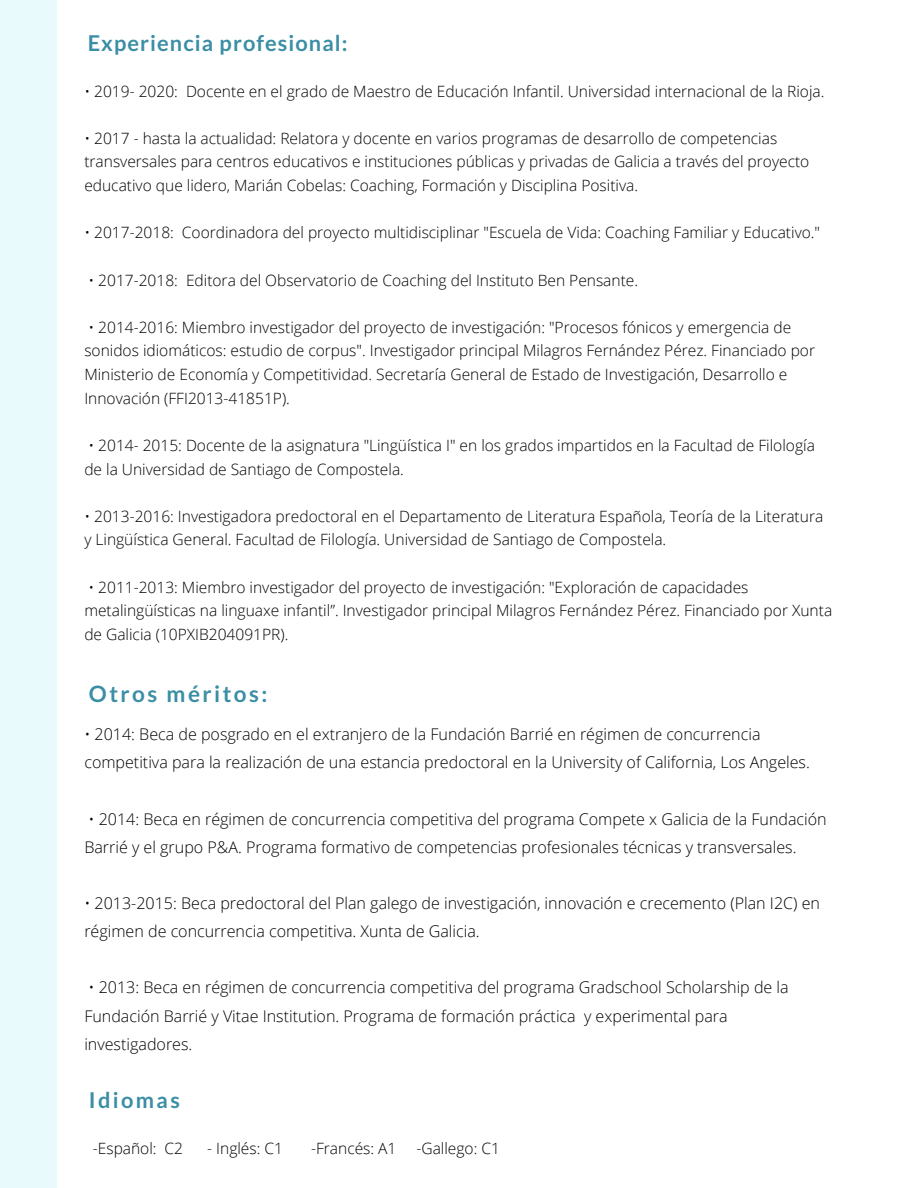
<style>
.page{position:relative;width:918px;height:1188px;background:#fff}
.page>*{position:absolute;margin:0;border:0;box-sizing:border-box;transform-origin:0 0}
.t1{font:700 22.5px "Lato";letter-spacing:.11em;color:#3b8ea5}
.t2{font:700 21.75px "Lato";letter-spacing:.05em;color:#3b8ea5}
.t3{font:700 21.75px "Lato";letter-spacing:.11em;color:#3b8ea5}
.t4{font:300 16.05px/28.2px "Open Sans";color:#000}
.t5{font:300 15.6px/23.7px "Open Sans";color:#000}
</style>
<div class="page">
<div style="left:0;top:0;width:56px;height:1188px;background:#e9fafc"></div>
<h2 class="t2" style="left:88px;top:29px;width:261px">Experiencia profesional:</h2>
<p class="t5" style="left:84px;top:79px;width:742px">• 2019- 2020: Docente en el grado de Maestro de Educación Infantil. Universidad internacional de la Rioja.</p>
<p class="t5" style="left:84px;top:126px;width:727px">• 2017 - hasta la actualidad: Relatora y docente en varios programas de desarrollo de competencias transversales para centros educativos e instituciones públicas y privadas de Galicia a través del proyecto educativo que lidero, Marián Cobelas: Coaching, Formación y Disciplina Positiva.</p>
<p class="t5" style="left:84px;top:220px;width:737px">• 2017-2018: Coordinadora del proyecto multidisciplinar "Escuela de Vida: Coaching Familiar y Educativo."</p>
<p class="t5" style="left:88px;top:268px;width:551px">• 2017-2018: Editora del Observatorio de Coaching del Instituto Ben Pensante.</p>
<p class="t5" style="left:84px;top:315px;width:732px">• 2014-2016: Miembro investigador del proyecto de investigación: "Procesos fónicos y emergencia de sonidos idiomáticos: estudio de corpus". Investigador principal Milagros Fernández Pérez. Financiado por Ministerio de Economía y Competitividad. Secretaría General de Estado de Investigación, Desarrollo e Innovación (FFI2013-41851P).</p>
<p class="t5" style="left:84px;top:433px;width:732px">• 2014- 2015: Docente de la asignatura "Lingüística I" en los grados impartidos en la Facultad de Filología de la Universidad de Santiago de Compostela.</p>
<p class="t5" style="left:84px;top:504px;width:740px">• 2013-2016: Investigadora predoctoral en el Departamento de Literatura Española, Teoría de la Literatura y Lingüística General. Facultad de Filología. Universidad de Santiago de Compostela.</p>
<p class="t5" style="left:84px;top:575px;width:749px">• 2011-2013: Miembro investigador del proyecto de investigación: "Exploración de capacidades metalingüísticas na linguaxe infantil”. Investigador principal Milagros Fernández Pérez. Financiado por Xunta de Galicia (10PXIB204091PR).</p>
<h1 class="t1" style="left:89px;top:680px;width:180px">Otros méritos:</h1>
<p class="t4" style="left:84px;top:720px;width:727px">• 2014: Beca de posgrado en el extranjero de la Fundación Barrié en régimen de concurrencia competitiva para la realización de una estancia predoctoral en la University of California, Los Angeles.</p>
<p class="t4" style="left:84px;top:804px;width:744px">• 2014: Beca en régimen de concurrencia competitiva del programa Compete x Galicia de la Fundación<br>Barrié y el grupo P&amp;A. Programa formativo de competencias profesionales técnicas y transversales.</p>
<p class="t4" style="left:84px;top:889px;width:737px">• 2013-2015: Beca predoctoral del Plan galego de investigación, innovación e crecemento (Plan I2C) en régimen de concurrencia competitiva. Xunta de Galicia.</p>
<p class="t4" style="left:84px;top:973px;width:706px">• 2013: Beca en régimen de concurrencia competitiva del programa Gradschool Scholarship de la<br>Fundación Barrié y Vitae Institution. Programa de formación práctica y experimental para investigadores.</p>
<h2 class="t3" style="left:89px;top:1087px;width:93px">Idiomas</h2>
<p class="t5" style="left:93px;top:1137px;width:92px">-Español: C2</p>
<p class="t5" style="left:207px;top:1137px;width:77px">- Inglés: C1</p>
<p class="t5" style="left:311px;top:1137px;width:87px">-Francés: A1</p>
<p class="t5" style="left:416px;top:1137px;width:85px">-Gallego: C1</p>
</div>
